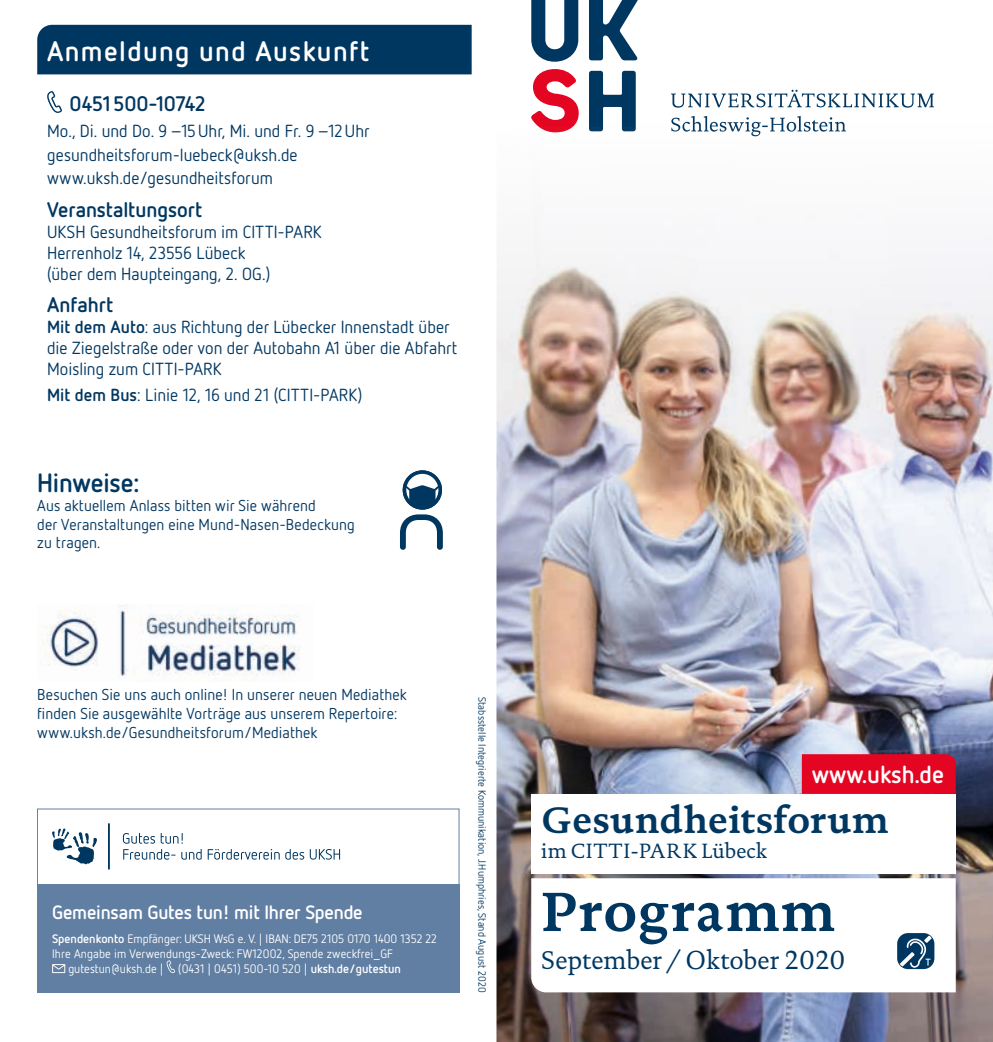
<style>
.page{position:relative;width:993px;height:1042px;background:#fff}
.page>*{position:absolute;margin:0;border:0;box-sizing:border-box;transform-origin:0 0}
.t1{font:700 56px "DTL Documenta TOT";letter-spacing:.025em;color:#003761}
.t2{font:700 37.62px "DTL Documenta TOT";letter-spacing:.005em;color:#003761}
.t3{font:700 28px "Netto OT";letter-spacing:.05em;color:#fff}
.t4{font:26.25px "DTL Documenta TOT";color:#003761}
.t5{font:700 26.25px "Netto OT";letter-spacing:-.01em;color:#003761}
.t6{font:700 24.5px "Netto OT";color:#fff}
.t7{font:700 21px "Netto OT";letter-spacing:-.005em;color:#003761}
.t8{font:21px "DTL Documenta TOT";letter-spacing:.015em;color:#003761}
.t9{font:700 19.25px "Netto OT";letter-spacing:-.01em;color:#fff}
.t10{font:17.5px/21px "Netto OT";letter-spacing:.005em;color:#003761}
.t11{font:15.75px/18.9px "Netto OT";letter-spacing:.01em;color:#003761}
.t12{font:12.25px "Netto OT";color:#fff}
.t13{font:10.5px "Netto OT";color:#003761}
.s1{font-weight:700}
</style>
<div class="page">
<svg style="left:531px;top:0;width:47px;height:62px"></svg>
<svg style="left:589px;top:0;width:49px;height:60px"></svg>
<svg style="left:533px;top:69px;width:44px;height:35px"></svg>
<svg style="left:589px;top:71px;width:46px;height:33px"></svg>
<svg style="left:671px;top:90px;width:262px;height:14px"></svg>
<div style="left:37px;top:25px;width:434px;height:49px;background:#003761"></div>
<img style="left:496px;top:104px;width:496px;height:938px">
<div style="left:801px;top:754px;width:154px;height:40px;background:#e40522"></div>
<svg style="left:531px;top:878px;width:424px;height:114px"></svg>
<div style="left:531px;top:794px;width:424px;height:79px;background:#fff"></div>
<svg style="left:47px;top:91px;width:15px;height:22px"></svg>
<svg style="left:896px;top:933px;width:38px;height:36px"></svg>
<svg style="left:899px;top:935px;width:32px;height:33px"></svg>
<img style="left:41px;top:605px;width:259px;height:76px">
<svg style="left:402px;top:470px;width:40px;height:40px"></svg>
<div style="left:406px;top:474px;width:32px;height:32px;background:#fff;border-radius:50%"></div>
<svg style="left:403px;top:484px;width:38px;height:24px"></svg>
<svg style="left:400px;top:514px;width:42px;height:36px"></svg>
<div style="left:37px;top:884px;width:422px;height:108px;background:#617fa3"></div>
<svg style="left:52px;top:964px;width:13px;height:9px"></svg>
<svg style="left:166px;top:960px;width:9px;height:13px"></svg>
<div style="left:37px;top:809px;width:422px;height:183px;border:1px solid #617fa3"></div>
<svg style="left:123px;top:833px;width:32px;height:10px"></svg>
<svg style="left:161px;top:833px;width:22px;height:10px"></svg>
<svg style="left:123px;top:849px;width:52px;height:10px"></svg>
<svg style="left:181px;top:849px;width:20px;height:10px"></svg>
<svg style="left:208px;top:849px;width:71px;height:10px"></svg>
<svg style="left:285px;top:849px;width:19px;height:10px"></svg>
<svg style="left:310px;top:849px;width:30px;height:10px"></svg>
<svg style="left:52px;top:828px;width:45px;height:36px"></svg>
<svg style="left:108px;top:823px;width:2px;height:46px"></svg>
<h3 class="t3" style="left:47px;top:33px;width:323px">Anmeldung und Auskunft</h3>
<p class="t7" style="left:69px;top:91px;width:137px">0451500-10742</p>
<p class="t10" style="left:47px;top:119px;width:324px;line-height:23.4px">Mo., Di. und Do. 9 –15Uhr, Mi. und Fr. 9 –12Uhr gesundheitsforum-luebeck@uksh.de www.uksh.de/gesundheitsforum</p>
<p class="t7" style="left:47px;top:196px;width:156px">Veranstaltungsort</p>
<p class="t10" style="left:47px;top:221px;width:276px">UKSH Gesundheitsforum im CITTI-PARK<br>Herrenholz 14, 23556 Lübeck<br>(über dem Haupteingang, 2. OG.)</p>
<p class="t7" style="left:47px;top:292px;width:68px">Anfahrt</p>
<p class="t10" style="left:47px;top:316px;width:411px"><span class="s1">Mit dem Auto</span>: aus Richtung der Lübecker Innenstadt über die Ziegelstraße oder von der Autobahn A1 über die Abfahrt<br>Moisling zum CITTI-PARK</p>
<p class="t10" style="left:47px;top:384px;width:317px"><span class="s1">Mit dem Bus</span>: Linie 12, 16 und 21 (CITTI-PARK)</p>
<h3 class="t5" style="left:37px;top:466px;width:103px">Hinweise:</h3>
<p class="t11" style="left:37px;top:495px;width:319px">Aus aktuellem Anlass bitten wir Sie während<br>der Veranstaltungen eine Mund-Nasen-Bedeckung zu tragen.</p>
<p class="t11" style="left:37px;top:684px;width:371px">Besuchen Sie uns auch online! In unserer neuen Mediathek finden Sie ausgewählte Vorträge aus unserem Repertoire: www.uksh.de/Gesundheitsforum/Mediathek</p>
<p class="t9" style="left:52px;top:899px;width:312px">Gemeinsam Gutes tun! mit Ihrer Spende</p>
<p class="t12" style="left:52px;top:931px;width:386px"><span class="s1">Spendenkonto</span> Empfänger: UKSH WsG e. V. | IBAN: DE75 2105 0170 1400 1352 22</p>
<p class="t12" style="left:52px;top:946px;width:342px">Ihre Angabe im Verwendungs-Zweck: FW12002, Spende zweckfrei_GF</p>
<p class="t12" style="left:68px;top:961px;width:334px">gutestun@uksh.de | (0431 | 0451) 500-10 520 | <span class="s1">uksh.de/gutestun</span></p>
<p class="t13" style="left:488px;top:697px;width:297px;rotate:90deg">Stabsstelle Integrierte Kommunikation, J.Humphries, Stand August 2020</p>
<h3 class="t6" style="left:811px;top:759px;width:134px">www.uksh.de</h3>
<h2 class="t2" style="left:541px;top:796px;width:349px">Gesundheitsforum</h2>
<p class="t8" style="left:541px;top:838px;width:227px">im CITTI-PARK Lübeck</p>
<h1 class="t1" style="left:541px;top:877px;width:295px">Programm</h1>
<h3 class="t4" style="left:541px;top:945px;width:305px">September / Oktober 2020</h3>
</div>
